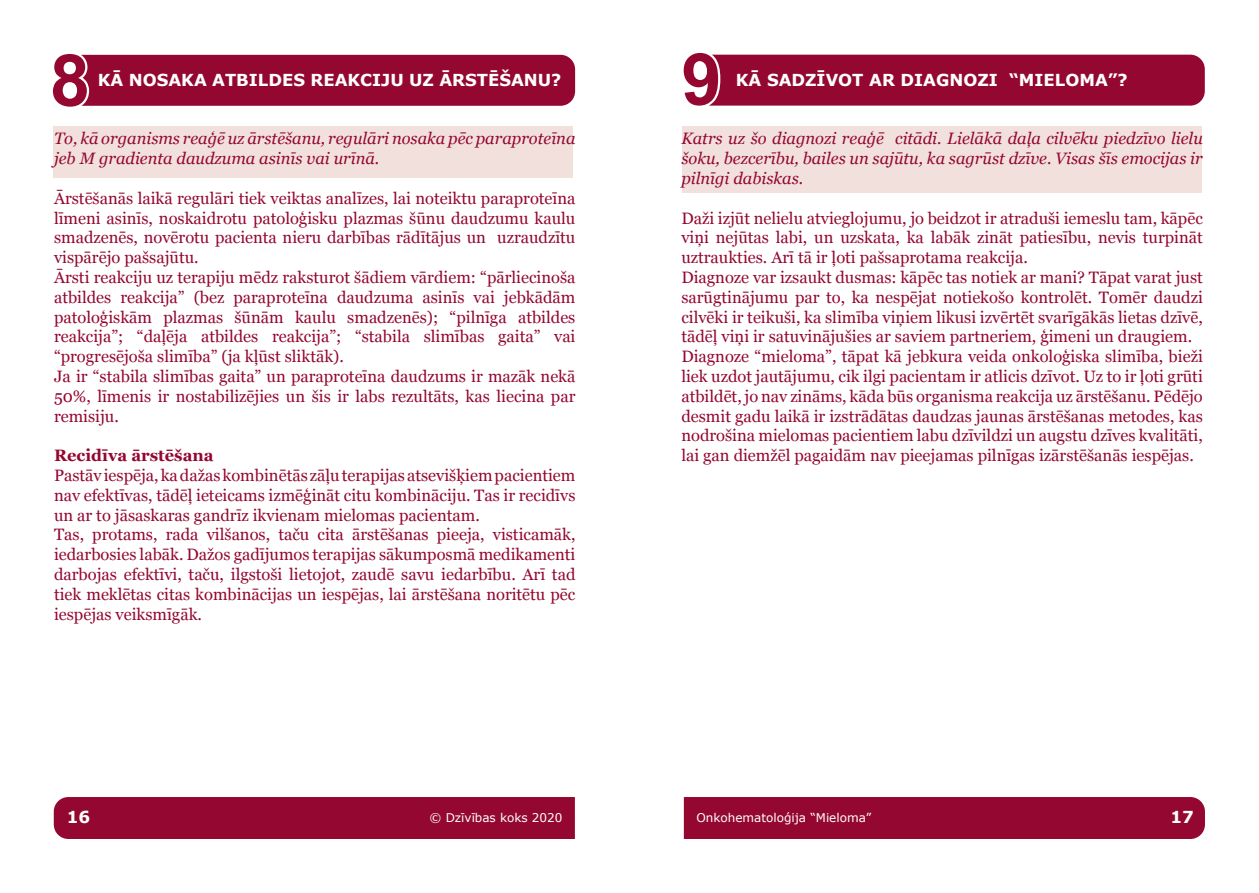
<style>
.page{position:relative;width:1259px;height:893px;background:#fff}
.page>*{position:absolute;margin:0;border:0;box-sizing:border-box;transform-origin:0 0}
.t1{font:16.5px/19.8px "Georgia";color:#940730}
.t2{font:italic 16.5px/19.8px "Georgia";color:#940730}
.t3{font:700 16.5px "Verdana";color:#fff}
.t4{font:700 16.5px "Georgia";color:#940730}
.t5{font:12px "Verdana";color:#fff}
</style>
<div class="page">
<div style="left:684px;top:797px;width:521px;height:42px;background:#940730"></div>
<div style="left:54px;top:797px;width:521px;height:42px;background:#940730"></div>
<div style="left:53px;top:126px;width:519px;height:52px;background:#f2e0dd"></div>
<svg style="left:53px;top:54px;width:522px;height:53px;background:#9a163d"></svg>
<div style="left:682px;top:126px;width:520px;height:67px;background:#f2e0dd"></div>
<svg style="left:683px;top:53px;width:521px;height:53px;background:#9a173d"></svg>
<p class="t3" style="left:98px;top:69px;width:465px">KĀ NOSAKA ATBILDES REAKCIJU UZ ĀRSTĒŠANU?</p>
<p class="t2" style="left:54px;top:128px;width:523px">To, kā organisms reaģē uz ārstēšanu, regulāri nosaka pēc paraproteīna jeb M gradienta daudzuma asinīs vai urīnā.</p>
<p class="t1" style="left:54px;top:187px;width:523px">Ārstēšanās laikā regulāri tiek veiktas analīzes, lai noteiktu paraproteīna līmeni asinīs, noskaidrotu patoloģisku plazmas šūnu daudzumu kaulu smadzenēs, novērotu pacienta nieru darbības rādītājus un uzraudzītu vispārējo pašsajūtu.<br>Ārsti reakciju uz terapiju mēdz raksturot šādiem vārdiem: “pārliecinoša atbildes reakcija” (bez paraproteīna daudzuma asinīs vai jebkādām patoloģiskām plazmas šūnām kaulu smadzenēs); “pilnīga atbildes reakcija”; “daļēja atbildes reakcija”; “stabila slimības gaita” vai “progresējoša slimība” (ja kļūst sliktāk).<br>Ja ir “stabila slimības gaita” un paraproteīna daudzums ir mazāk nekā 50%, līmenis ir nostabilizējies un šis ir labs rezultāts, kas liecina par remisiju.</p>
<p class="t4" style="left:54px;top:443px;width:161px">Recidīva ārstēšana</p>
<p class="t1" style="left:54px;top:465px;width:523px">Pastāv iespēja, ka dažas kombinētās zāļu terapijas atsevišķiem pacientiem nav efektīvas, tādēļ ieteicams izmēģināt citu kombināciju. Tas ir recidīvs un ar to jāsaskaras gandrīz ikvienam mielomas pacientam.<br>Tas, protams, rada vilšanos, taču cita ārstēšanas pieeja, visticamāk, iedarbosies labāk. Dažos gadījumos terapijas sākumposmā medikamenti darbojas efektīvi, taču, ilgstoši lietojot, zaudē savu iedarbību. Arī tad tiek meklētas citas kombinācijas un iespējas, lai ārstēšana noritētu pēc iespējas veiksmīgāk.</p>
<p class="t3" style="left:736px;top:69px;width:393px">KĀ SADZĪVOT AR DIAGNOZI “MIELOMA”?</p>
<p class="t2" style="left:681px;top:128px;width:523px;text-align:justify">Katrs uz šo diagnozi reaģē citādi. Lielākā daļa cilvēku piedzīvo lielu šoku, bezcerību, bailes un sajūtu, ka sagrūst dzīve. Visas šīs emocijas ir pilnīgi dabiskas.</p>
<p class="t1" style="left:681px;top:207px;width:523px">Daži izjūt nelielu atvieglojumu, jo beidzot ir atraduši iemeslu tam, kāpēc viņi nejūtas labi, un uzskata, ka labāk zināt patiesību, nevis turpināt uztraukties. Arī tā ir ļoti pašsaprotama reakcija.<br>Diagnoze var izsaukt dusmas: kāpēc tas notiek ar mani? Tāpat varat just sarūgtinājumu par to, ka nespējat notiekošo kontrolēt. Tomēr daudzi cilvēki ir teikuši, ka slimība viņiem likusi izvērtēt svarīgākās lietas dzīvē, tādēļ viņi ir satuvinājušies ar saviem partneriem, ģimeni un draugiem.<br>Diagnoze “mieloma”, tāpat kā jebkura veida onkoloģiska slimība, bieži liek uzdot jautājumu, cik ilgi pacientam ir atlicis dzīvot. Uz to ir ļoti grūti atbildēt, jo nav zināms, kāda būs organisma reakcija uz ārstēšanu. Pēdējo desmit gadu laikā ir izstrādātas daudzas jaunas ārstēšanas metodes, kas nodrošina mielomas pacientiem labu dzīvildzi un augstu dzīves kvalitāti, lai gan diemžēl pagaidām nav pieejamas pilnīgas izārstēšanās iespējas.</p>
<p class="t3" style="left:67px;top:806px;width:25px">16</p>
<p class="t5" style="left:429px;top:810px;width:134px">© Dzīvības koks 2020</p>
<p class="t5" style="left:696px;top:810px;width:176px">Onkohematoloģija “Mieloma”</p>
<p class="t3" style="left:1170px;top:806px;width:25px">17</p>
</div>
